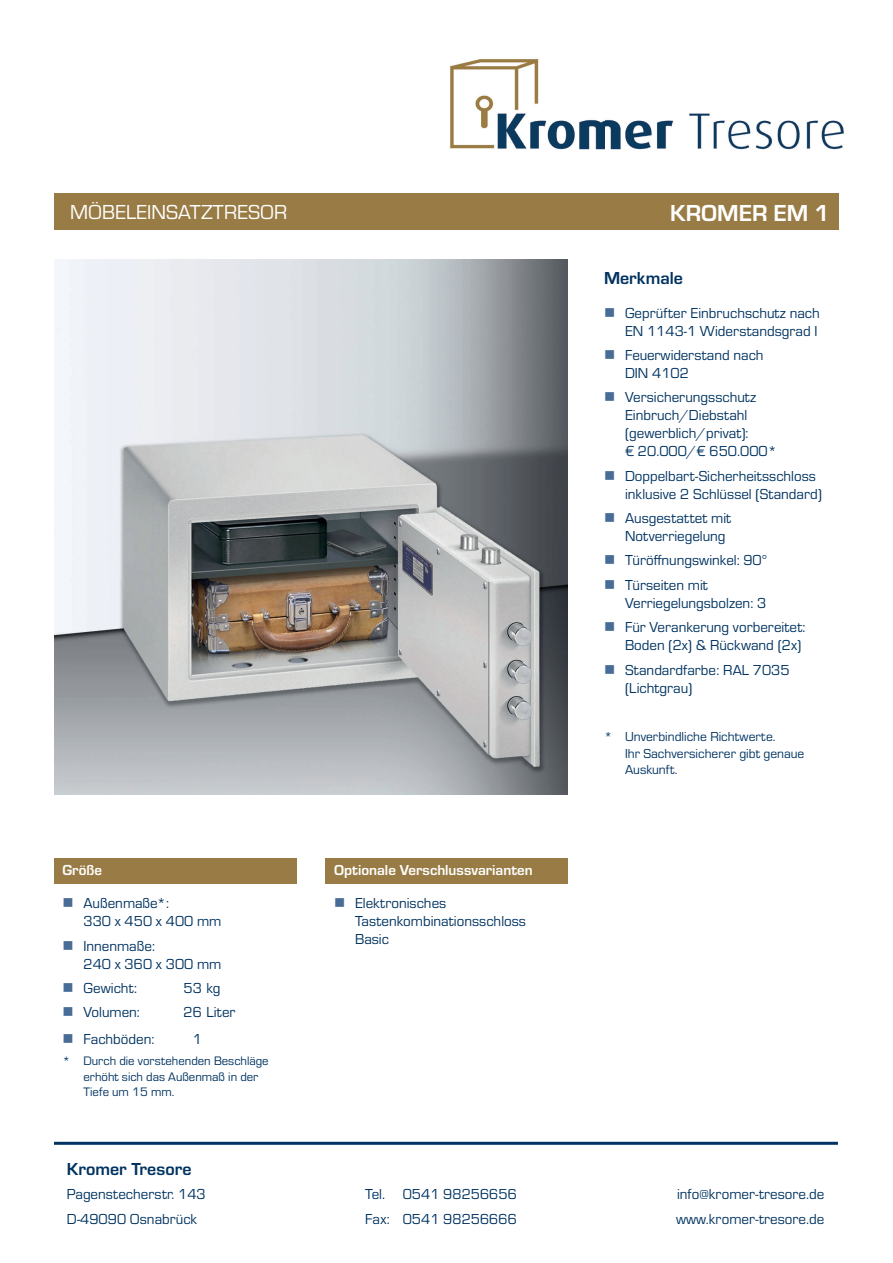
<style>
.page{position:relative;width:893px;height:1263px;background:#fff}
.page>*{position:absolute;margin:0;border:0;box-sizing:border-box;transform-origin:0 0}
.t1{font:700 24px "Eurostile";color:#fff}
.t2{font:21px "Eurostile";color:#fff}
.t3{font:700 18px "Eurostile";color:#003361}
.t4{font:15px/18px "Eurostile";color:#003361}
.t5{font:700 15px "Eurostile";color:#fff}
.t6{font:13.5px/16.2px "Eurostile";color:#003361}
.t7{font:12.75px/15.3px "Eurostile";color:#003361}
.s1{color:#476c95}
</style>
<div class="page">
<div style="left:54px;top:193px;width:785px;height:36px;background:#997c45"></div>
<div style="left:54px;top:858px;width:242px;height:25px;background:#997c45"></div>
<div style="left:326px;top:858px;width:242px;height:26px;background:#997c45"></div>
<img style="left:55px;top:259px;width:513px;height:535px">
<hr style="left:54px;top:1142px;width:784px;height:3px;background:#003361">
<img style="left:450px;top:59px;width:394px;height:91px">
<h2 class="t2" style="left:70px;top:198px;width:218px">MÖBELEINSATZTRESOR</h2>
<p class="t5" style="left:63px;top:859px;width:41px">Größe</p>
<p class="t4" style="left:84px;top:893px;width:139px;text-indent:-21px"><span class="s1">■</span> Außenmaße*:<br>330 x 450 x 400 mm</p>
<p class="t4" style="left:84px;top:936px;width:139px;text-indent:-21px"><span class="s1">■</span> Innenmaße:<br>240 x 360 x 300 mm</p>
<p class="t4" style="left:63px;top:978px;width:76px"><span class="s1">■</span> Gewicht:</p>
<p class="t4" style="left:184px;top:978px;width:38px">53 kg</p>
<p class="t4" style="left:63px;top:1003px;width:79px"><span class="s1">■</span> Volumen:</p>
<p class="t4" style="left:184px;top:1003px;width:53px">26 Liter</p>
<p class="t4" style="left:63px;top:1029px;width:93px"><span class="s1">■</span> Fachböden:</p>
<p class="t4" style="left:193px;top:1029px;width:11px">1</p>
<p class="t7" style="left:84px;top:1053px;width:187px;text-indent:-21px">* Durch die vorstehenden Beschläge erhöht sich das Außenmaß in der<br>Tiefe um 15 mm.</p>
<p class="t5" style="left:334px;top:859px;width:200px">Optionale Verschlussvarianten</p>
<p class="t4" style="left:355px;top:893px;width:172px;text-indent:-21px"><span class="s1">■</span> Elektronisches<br>Tastenkombinationsschloss<br>Basic</p>
<h1 class="t1" style="left:670px;top:196px;width:161px">KROMER EM 1</h1>
<p class="t3" style="left:604px;top:265px;width:80px">Merkmale</p>
<p class="t4" style="left:604px;top:303px;width:217px;text-align:right"><span class="s1">■</span> Geprüfter Einbruchschutz nach<br>EN 1143-1 Widerstandsgrad I</p>
<p class="t4" style="left:625px;top:345px;width:140px;text-indent:-21px"><span class="s1">■</span> Feuerwiderstand nach<br>DIN 4102</p>
<p class="t4" style="left:625px;top:388px;width:153px;text-indent:-21px"><span class="s1">■</span> Versicherungsschutz<br>Einbruch/Diebstahl (gewerblich/privat):<br>€ 20.000/€ 650.000*</p>
<p class="t4" style="left:625px;top:466px;width:198px;text-indent:-21px"><span class="s1">■</span> Doppelbart-Sicherheitsschloss inklusive 2 Schlüssel (Standard)</p>
<p class="t4" style="left:625px;top:508px;width:108px;text-indent:-21px"><span class="s1">■</span> Ausgestattet mit<br>Notverriegelung</p>
<p class="t4" style="left:604px;top:551px;width:165px"><span class="s1">■</span> Türöffnungswinkel: 90°</p>
<p class="t4" style="left:625px;top:575px;width:143px;text-indent:-21px"><span class="s1">■</span> Türseiten mit<br>Verriegelungsbolzen: 3</p>
<p class="t4" style="left:604px;top:617px;width:203px;text-align:right"><span class="s1">■</span> Für Verankerung vorbereitet:<br>Boden (2x) &amp; Rückwand (2x)</p>
<p class="t4" style="left:625px;top:660px;width:166px;text-indent:-21px"><span class="s1">■</span> Standardfarbe: RAL 7035 (Lichtgrau)</p>
<p class="t6" style="left:625px;top:728px;width:181px;text-indent:-21px">* Unverbindliche Richtwerte.<br>Ihr Sachversicherer gibt genaue<br>Auskunft.</p>
<p class="t3" style="left:67px;top:1156px;width:126px">Kromer Tresore</p>
<p class="t4" style="left:67px;top:1185px;width:140px">Pagenstecherstr. 143</p>
<p class="t4" style="left:365px;top:1185px;width:153px">Tel. 0541 98256656</p>
<p class="t4" style="left:677px;top:1185px;width:149px">info@kromer-tresore.de</p>
<p class="t4" style="left:67px;top:1209px;width:132px">D-49090 Osnabrück</p>
<p class="t4" style="left:365px;top:1209px;width:153px">Fax: 0541 98256666</p>
<p class="t4" style="left:676px;top:1209px;width:150px">www.kromer-tresore.de</p>
</div>
